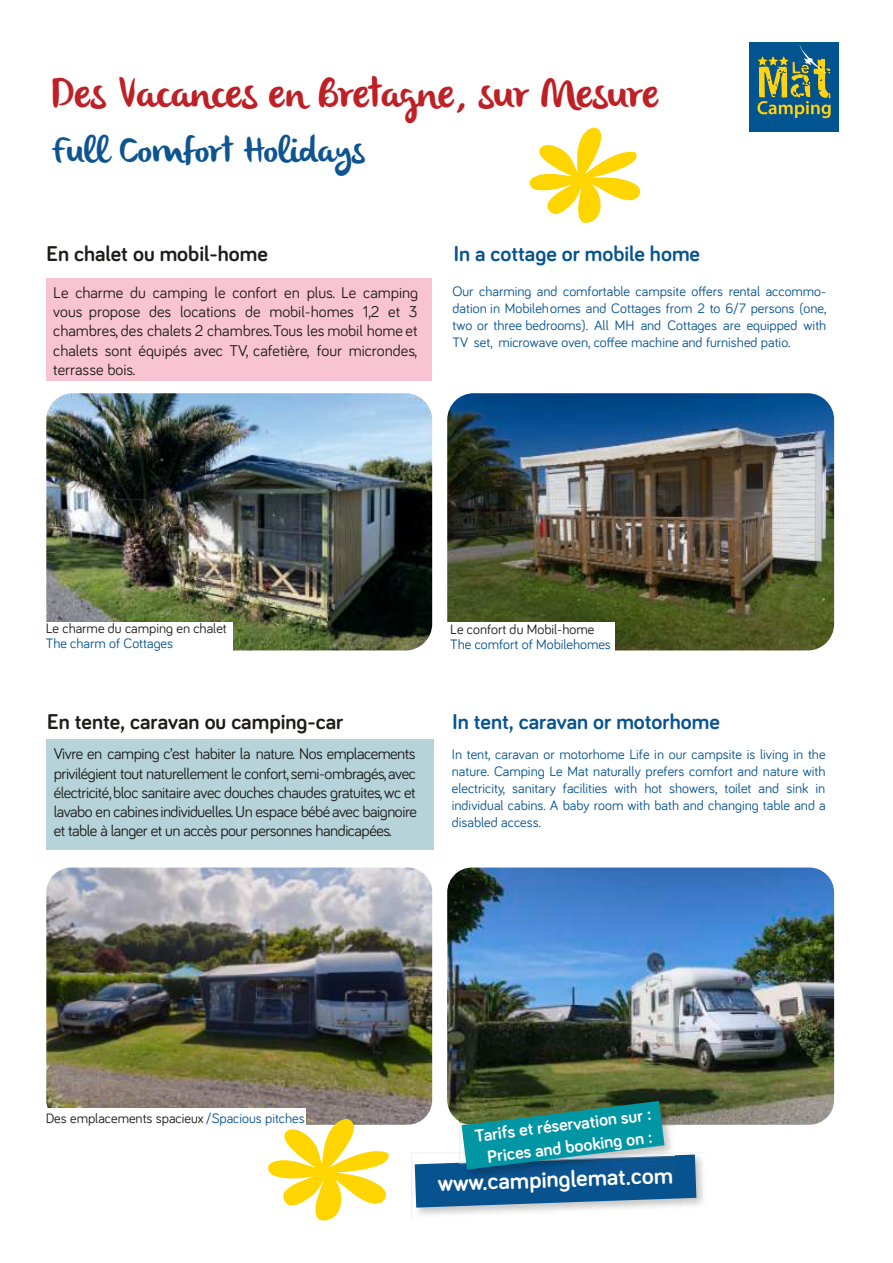
<style>
.page{position:relative;width:893px;height:1263px;background:#fff}
.page>*{position:absolute;margin:0;border:0;box-sizing:border-box;transform-origin:0 0}
.t1{font:42.15px "olivier";color:#bf2026}
.t2{font:36.15px "olivier";color:#0d5491}
.t3{font:700 24.15px "Bariol";color:#fff}
.t4{font:700 22.05px "Bariol";color:#1e1c1a}
.t5{font:700 22.05px "Bariol";color:#07538f}
.t6{font:700 18.15px/22.5px "Bariol";color:#fff;text-align:center}
.t7{font:16.05px/19.4px "Bariol";letter-spacing:-.015em;color:#1e1c1a;text-align:justify}
.t8{font:14.1px/17px "Bariol";color:#07538f;text-align:justify}
.t9{font:14.1px "Bariol";color:#1e1c1a}
.s1{color:#07538f}
</style>
<div class="page">
<img style="left:447px;top:867px;width:387px;height:258px;border-radius:25px">
<img style="left:46px;top:867px;width:386px;height:258px;border-radius:25px">
<img style="left:412px;top:1152px;width:291px;height:63px">
<img style="left:460px;top:1098px;width:214px;height:3px">
<svg style="left:415px;top:1101px;width:281px;height:106px;background:#3a849b"></svg>
<div style="left:46px;top:279px;width:386px;height:102px;background:#f9c4d1"></div>
<div style="left:46px;top:739px;width:388px;height:110px;background:#b6d3da"></div>
<div style="left:46px;top:1109px;width:260px;height:16px;background:#fff"></div>
<img style="left:46px;top:393px;width:386px;height:257px;border-radius:27px">
<img style="left:447px;top:393px;width:387px;height:257px;border-radius:26px">
<svg style="left:268px;top:1119px;width:121px;height:101px"></svg>
<svg style="left:529px;top:128px;width:111px;height:95px"></svg>
<div style="left:446px;top:622px;width:169px;height:28px;background:#fff"></div>
<div style="left:46px;top:622px;width:187px;height:28px;background:#fff"></div>
<div style="left:749px;top:43px;width:90px;height:89px;background:#00558a"></div>
<div style="left:750px;top:43px;width:88px;height:88px;background:#005490"></div>
<svg style="left:757px;top:45px;width:74px;height:73px"></svg>
<h1 class="t1" style="left:51px;top:76px;width:609px">Des Vacances en Bretagne, sur Mesure</h1>
<h2 class="t2" style="left:51px;top:135px;width:315px">Full Comfort Holidays</h2>
<h3 class="t4" style="left:46px;top:243px;width:223px">En chalet ou mobil-home</h3>
<p class="t7" style="left:53px;top:283px;width:366px">Le charme du camping le confort en plus. Le camping vous propose des locations de mobil-homes 1,2 et 3 chambres, des chalets 2 chambres.Tous les mobil home et chalets sont équipés avec TV, cafetière, four microndes, terrasse bois.</p>
<h3 class="t5" style="left:454px;top:243px;width:248px">In a cottage or mobile home</h3>
<p class="t8" style="left:452px;top:284px;width:375px">Our charming and comfortable campsite offers rental accommo&shy;dation in Mobilehomes and Cottages from 2 to 6/7 persons (one, two or three bedrooms). All MH and Cottages are equipped with TV set, microwave oven, coffee machine and furnished patio.</p>
<p class="t9" style="left:46px;top:622px;width:183px">Le charme du camping en chalet</p>
<p class="t8" style="left:46px;top:635px;width:129px">The charm of Cottages</p>
<h3 class="t4" style="left:47px;top:711px;width:297px">En tente, caravan ou camping-car</h3>
<p class="t9" style="left:450px;top:623px;width:146px">Le confort du Mobil-home</p>
<p class="t8" style="left:450px;top:636px;width:162px">The comfort of Mobilehomes</p>
<h3 class="t5" style="left:453px;top:711px;width:269px">In tent, caravan or motorhome</h3>
<p class="t7" style="left:54px;top:745px;width:365px">Vivre en camping c’est habiter la nature. Nos emplacements privilégient tout naturellement le confort,semi-ombragés,avec électricité,bloc sanitaire avec douches chaudes gratuites,wc et lavabo en cabinesindividuelles.Un espace bébéavec baignoire et table à langer et un accès pour personnes handicapées.</p>
<p class="t8" style="left:452px;top:747px;width:375px">In tent, caravan or motorhome Life in our campsite is living in the nature. Camping Le Mat naturally prefers comfort and nature with electricity, sanitary facilities with hot showers, toilet and sink in individual cabins. A baby room with bath and changing table and a disabled access.</p>
<p class="t9" style="left:46px;top:1112px;width:260px">Des emplacements spacieux <span class="s1">/Spacious pitches</span></p>
<p class="t6" style="left:473px;top:1125px;width:179px;rotate:-7deg">Tarifs et réservation sur :<br>Prices and booking on :</p>
<h3 class="t3" style="left:438px;top:1172px;width:237px;rotate:-2deg">www.campinglemat.com</h3>
</div>
